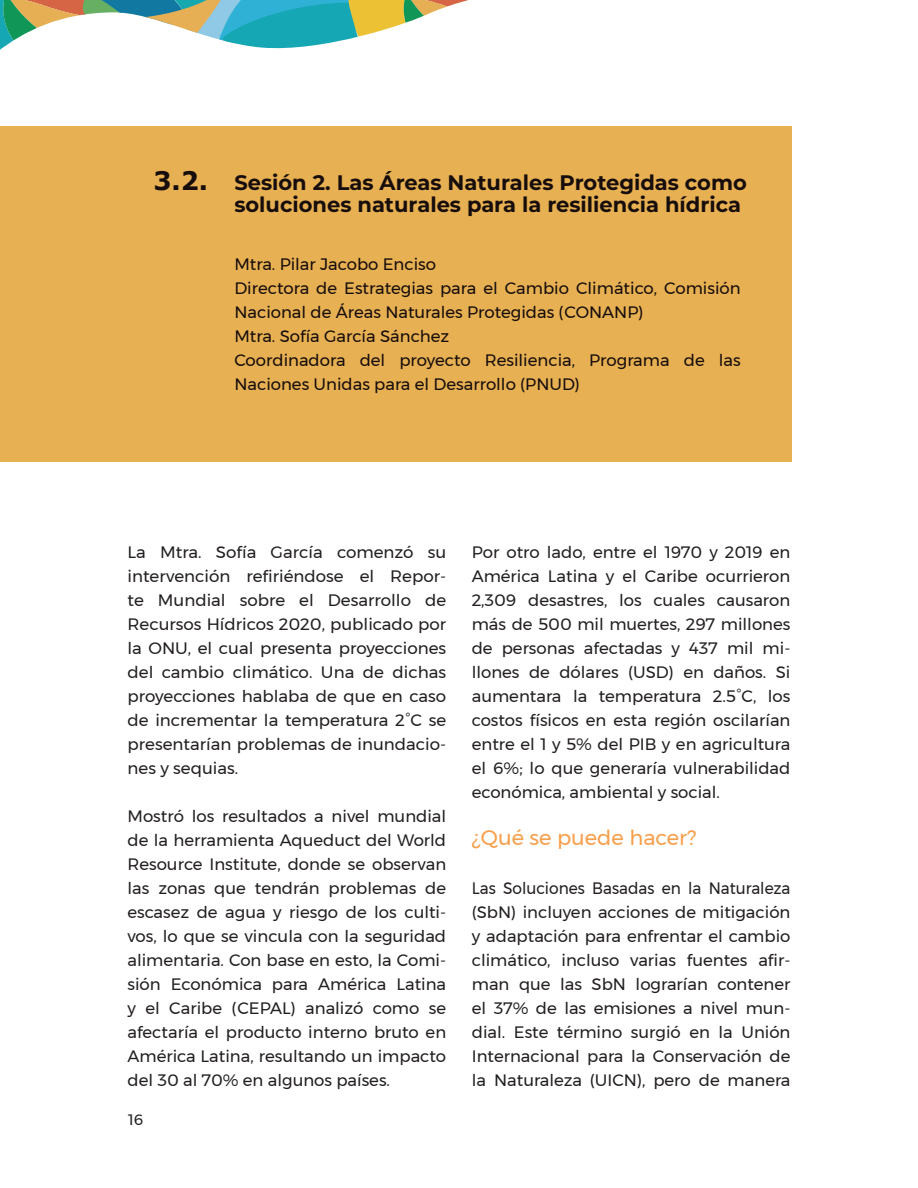
<style>
.page{position:relative;width:918px;height:1188px;background:#fff}
.page>*{position:absolute;margin:0;border:0;box-sizing:border-box;transform-origin:0 0}
.t1{font:700 21px/22.5px "Montserrat";color:#160d0c;text-align:right}
.t2{font:21px "Montserrat";color:#f89f4c}
.t3{font:16.5px/24px "Montserrat";color:#231f20;text-align:justify}
.t4{font:16.5px/24px "Montserrat";color:#231f20;text-align:justify;scale:.93 1}
.t5{font:16.5px/24px "Montserrat";color:#160d0c}
.t6{font:15px "Montserrat";color:#231f20}
.s1{font-family:"Verdana";font-size:25.5px}
</style>
<div class="page">
<div style="left:0;top:126px;width:791px;height:336px;background:#e7b052"></div>
<svg style="left:0;top:0;width:468px;height:50px"></svg>
<p class="t1" style="left:153px;top:170px;width:595px"><span class="s1">3.2.</span> Sesión 2. Las Áreas Naturales Protegidas como soluciones naturales para la resiliencia hídrica</p>
<p class="t5" style="left:234px;top:252px;width:508px">Mtra. Pilar Jacobo Enciso<br>Directora de Estrategias para el Cambio Climático, Comisión Nacional de Áreas Naturales Protegidas (CONANP)<br>Mtra. Sofía García Sánchez<br>Coordinadora del proyecto Resiliencia, Programa de las Naciones Unidas para el Desarrollo (PNUD)</p>
<p class="t3" style="left:128px;top:540px;width:320px">La Mtra. Sofía García comenzó su intervención refiriéndose el Repor&shy;te Mundial sobre el Desarrollo de Recursos Hídricos 2020, publicado por la ONU, el cual presenta proyecciones del cambio climático. Una de dichas proyecciones hablaba de que en caso de incrementar la temperatura 2°C se presentarían problemas de inundacio&shy;nes y sequias.</p>
<p class="t3" style="left:127px;top:804px;width:320px">Mostró los resultados a nivel mundial de la herramienta Aqueduct del World Resource Institute, donde se observan las zonas que tendrán problemas de escasez de agua y riesgo de los culti&shy;vos, lo que se vincula con la seguridad alimentaria. Con base en esto, la Comi&shy;sión Económica para América Latina y el Caribe (CEPAL) analizó como se afectaría el producto interno bruto en América Latina, resultando un impacto del 30 al 70% en algunos países.</p>
<p class="t6" style="left:128px;top:1108px;width:17px">16</p>
<p class="t3" style="left:472px;top:540px;width:320px">Por otro lado, entre el 1970 y 2019 en América Latina y el Caribe ocurrieron 2,309 desastres, los cuales causaron más de 500 mil muertes, 297 millones de personas afectadas y 437 mil mi&shy;llones de dólares (USD) en daños. Si aumentara la temperatura 2.5°C, los costos físicos en esta región oscilarían entre el 1 y 5% del PIB y en agricultura el 6%; lo que generaría vulnerabilidad económica, ambiental y social.</p>
<p class="t2" style="left:472px;top:822px;width:226px">¿Qué se puede hacer?</p>
<p class="t4" style="left:472px;top:876px;width:344px">Las Soluciones Basadas en la Naturaleza (SbN) incluyen acciones de mitigación y adaptación para enfrentar el cambio climático, incluso varias fuentes afir&shy;man que las SbN lograrían contener el 37% de las emisiones a nivel mun&shy;dial. Este término surgió en la Unión Internacional para la Conservación de la Naturaleza (UICN), pero de manera</p>
</div>
